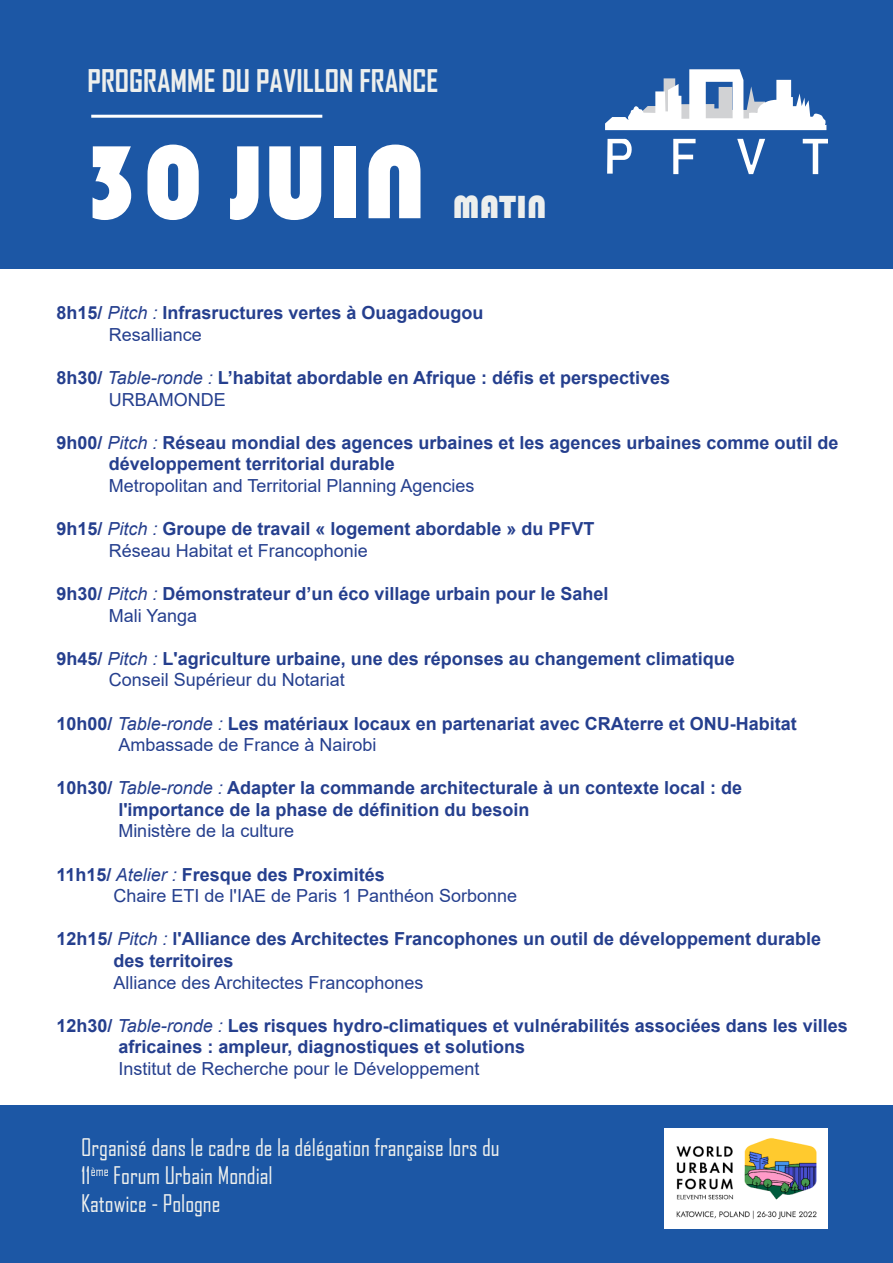
<style>
.page{position:relative;width:893px;height:1263px;background:#fff}
.page>*{position:absolute;margin:0;border:0;box-sizing:border-box;transform-origin:0 0}
.t1{font:107.85px "Bauhaus 93";color:#fff}
.t2{font:33px "Bauhaus 93";color:#edefed}
.t3{font:700 30px "Agency FB";color:#edefed}
.t4{font:23.25px/27.9px "Agency FB";color:#edefed}
.t5{font:700 18px "Arial";color:#253f8e}
.t6{font:18px "Arial";color:#253f8e}
.s1{font-weight:400;font-style:italic}
</style>
<div class="page">
<div style="left:0;top:0;width:893px;height:268px;background:#1c57a5"></div>
<div style="left:0;top:1106px;width:893px;height:157px;background:#1c57a5"></div>
<img style="left:664px;top:1128px;width:164px;height:100px">
<hr style="left:91px;top:115px;width:231px;height:3px;background:#fff">
<svg style="left:605px;top:69px;width:221px;height:61px"></svg>
<svg style="left:607px;top:139px;width:25px;height:35px"></svg>
<svg style="left:673px;top:139px;width:23px;height:35px"></svg>
<svg style="left:737px;top:139px;width:28px;height:35px"></svg>
<svg style="left:803px;top:139px;width:25px;height:35px"></svg>
<h3 class="t3" style="left:88px;top:62px;width:352px">PROGRAMME DU PAVILLON FRANCE</h3>
<p class="t1" style="left:81px;top:121px;width:347px">30 JUIN</p>
<p class="t2" style="left:453px;top:189px;width:95px">MATIN</p>
<p class="t5" style="left:57px;top:300px;width:428px">8h15/ <span class="s1">Pitch :</span> Infrasructures vertes à Ouagadougou</p>
<p class="t6" style="left:109px;top:322px;width:94px">Resalliance</p>
<p class="t5" style="left:57px;top:365px;width:615px">8h30/ <span class="s1">Table-ronde :</span> L’habitat abordable en Afrique : défis et perspectives</p>
<p class="t6" style="left:109px;top:387px;width:118px">URBAMONDE</p>
<p class="t5" style="left:57px;top:430px;width:783px">9h00/ <span class="s1">Pitch :</span> Réseau mondial des agences urbaines et les agences urbaines comme outil de</p>
<p class="t5" style="left:109px;top:451px;width:287px">développement territorial durable</p>
<p class="t6" style="left:109px;top:473px;width:367px">Metropolitan and Territorial Planning Agencies</p>
<p class="t5" style="left:57px;top:516px;width:539px">9h15/ <span class="s1">Pitch :</span> Groupe de travail « logement abordable » du PFVT</p>
<p class="t6" style="left:109px;top:538px;width:260px">Réseau Habitat et Francophonie</p>
<p class="t5" style="left:57px;top:581px;width:553px">9h30/ <span class="s1">Pitch :</span> Démonstrateur d’un éco village urbain pour le Sahel</p>
<p class="t6" style="left:109px;top:603px;width:90px">Mali Yanga</p>
<p class="t5" style="left:57px;top:646px;width:680px">9h45/ <span class="s1">Pitch :</span> L'agriculture urbaine, une des réponses au changement climatique</p>
<p class="t6" style="left:109px;top:668px;width:237px">Conseil Supérieur du Notariat</p>
<p class="t5" style="left:57px;top:710px;width:742px">10h00/ <span class="s1">Table-ronde :</span> Les matériaux locaux en partenariat avec CRAterre et ONU-Habitat</p>
<p class="t6" style="left:118px;top:732px;width:259px">Ambassade de France à Nairobi</p>
<p class="t5" style="left:57px;top:775px;width:687px">10h30/ <span class="s1">Table-ronde :</span> Adapter la commande architecturale à un contexte local : de</p>
<p class="t5" style="left:118px;top:797px;width:413px">l'importance de la phase de définition du besoin</p>
<p class="t6" style="left:118px;top:819px;width:177px">Ministère de la culture</p>
<p class="t5" style="left:57px;top:862px;width:330px">11h15/ <span class="s1">Atelier :</span> Fresque des Proximités</p>
<p class="t6" style="left:114px;top:883px;width:405px">Chaire ETI de l'IAE de Paris 1 Panthéon Sorbonne</p>
<p class="t5" style="left:57px;top:926px;width:766px">12h15/ <span class="s1">Pitch :</span> l'Alliance des Architectes Francophones un outil de développement durable</p>
<p class="t5" style="left:114px;top:948px;width:121px">des territoires</p>
<p class="t6" style="left:114px;top:970px;width:311px">Alliance des Architectes Francophones</p>
<p class="t5" style="left:57px;top:1013px;width:793px">12h30/ <span class="s1">Table-ronde :</span> Les risques hydro-climatiques et vulnérabilités associées dans les villes</p>
<p class="t5" style="left:118px;top:1034px;width:408px">africaines : ampleur, diagnostiques et solutions</p>
<p class="t6" style="left:118px;top:1056px;width:362px">Institut de Recherche pour le Développement</p>
<p class="t4" style="left:81px;top:1133px;width:420px">Organisé dans le cadre de la délégation française lors du<br>11<sup>ème</sup> Forum Urbain Mondial<br>Katowice - Pologne</p>
</div>
